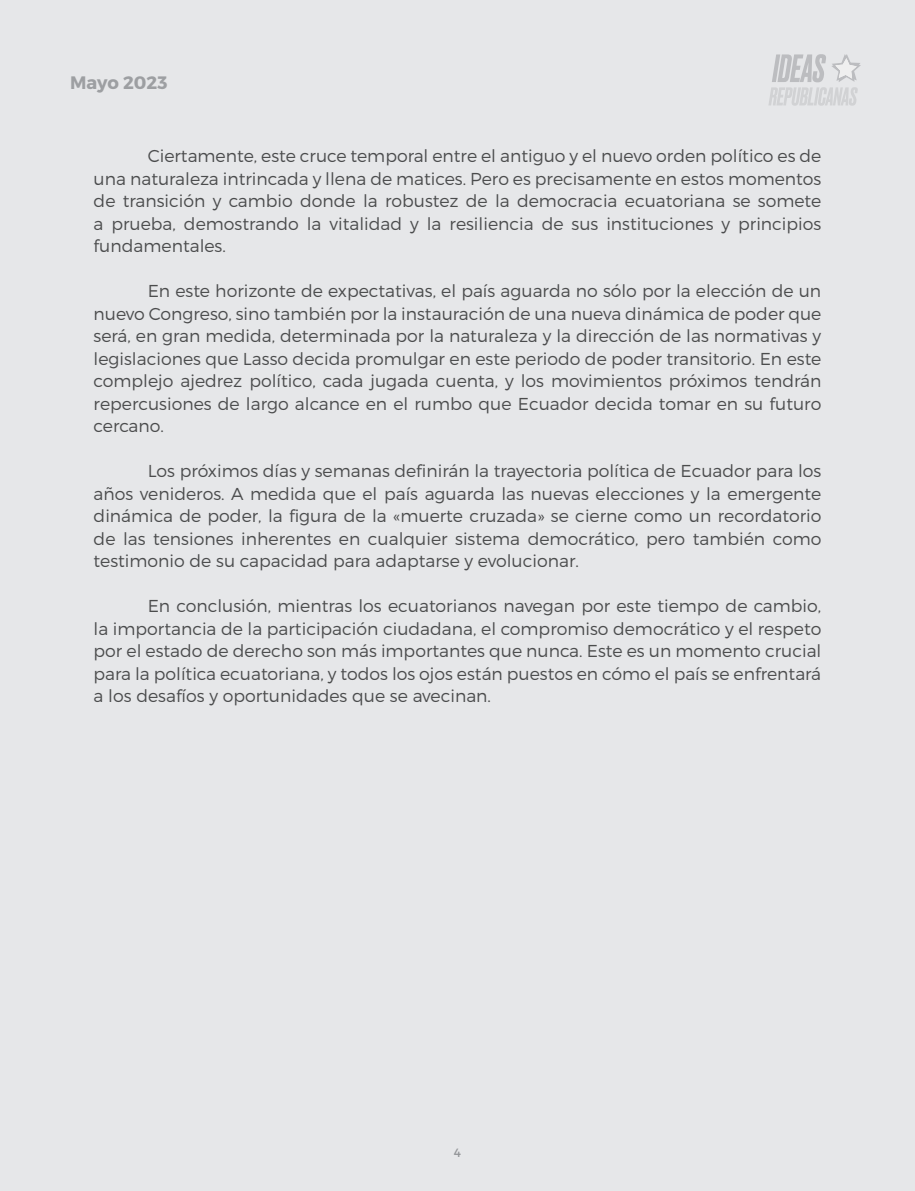
<style>
.page{position:relative;width:915px;height:1191px;background:#fff}
.page>*{position:absolute;margin:0;border:0;box-sizing:border-box;transform-origin:0 0}
.t1{font:18px "Trueno Bd";color:#9d9fa2}
.t2{font:17.25px/22.5px "Trueno Lt";color:#4b4c4d;text-align:justify}
.t3{font:12px "Trueno Rg";color:#939598}
</style>
<div class="page">
<div style="left:0;top:0;width:914px;height:1191px;background:#e6e7e9"></div>
<svg style="left:769px;top:54px;width:91px;height:52px"></svg>
<img style="left:835px;top:58px;width:21px;height:21px">
<p class="t1" style="left:70px;top:71px;width:99px">Mayo 2023</p>
<p class="t2" style="left:94px;top:144px;width:729px;text-indent:54px">Ciertamente, este cruce temporal entre el antiguo y el nuevo orden político es de una naturaleza intrincada y llena de matices. Pero es precisamente en estos momentos de transición y cambio donde la robustez de la democracia ecuatoriana se somete a prueba, demostrando la vitalidad y la resiliencia de sus instituciones y principios fundamentales.</p>
<p class="t2" style="left:94px;top:279px;width:729px;text-indent:54px">En este horizonte de expectativas, el país aguarda no sólo por la elección de un nuevo Congreso, sino también por la instauración de una nueva dinámica de poder que será, en gran medida, determinada por la naturaleza y la dirección de las normativas y legislaciones que Lasso decida promulgar en este periodo de poder transitorio. En este complejo ajedrez político, cada jugada cuenta, y los movimientos próximos tendrán repercusiones de largo alcance en el rumbo que Ecuador decida tomar en su futuro cercano.</p>
<p class="t2" style="left:94px;top:459px;width:729px;text-indent:54px">Los próximos días y semanas definirán la trayectoria política de Ecuador para los años venideros. A medida que el país aguarda las nuevas elecciones y la emergente dinámica de poder, la figura de la «muerte cruzada» se cierne como un recordatorio de las tensiones inherentes en cualquier sistema democrático, pero también como testimonio de su capacidad para adaptarse y evolucionar.</p>
<p class="t2" style="left:94px;top:594px;width:729px;text-indent:54px">En conclusión, mientras los ecuatorianos navegan por este tiempo de cambio, la importancia de la participación ciudadana, el compromiso democrático y el respeto por el estado de derecho son más importantes que nunca. Este es un momento crucial para la política ecuatoriana, y todos los ojos están puestos en cómo el país se enfrentará a los desafíos y oportunidades que se avecinan.</p>
<p class="t3" style="left:453px;top:1145px;width:9px">4</p>
</div>
